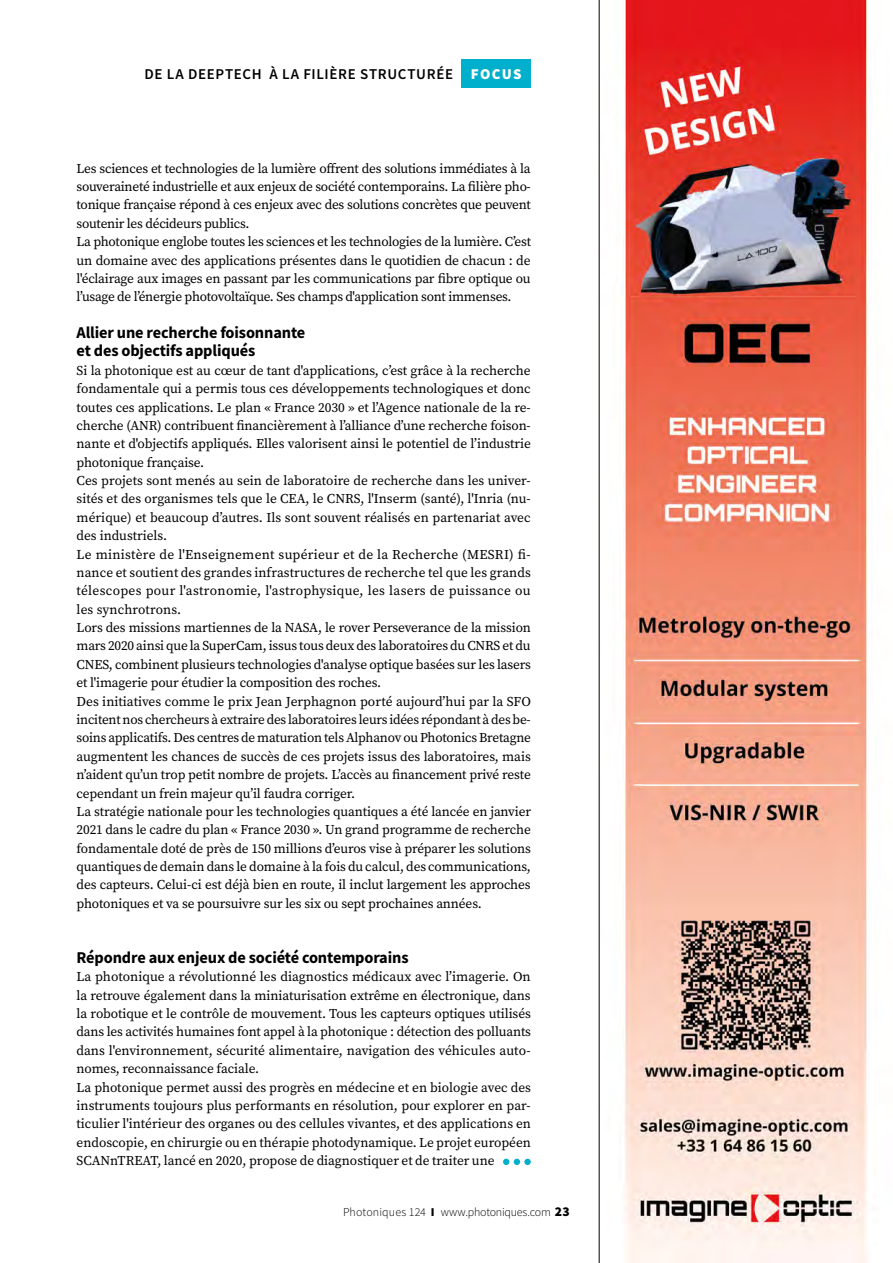
<style>
.page{position:relative;width:893px;height:1263px;background:#fff}
.page>*{position:absolute;margin:0;border:0;box-sizing:border-box;transform-origin:0 0}
.t1{font:700 16.5px/18.5px "Source Sans Pro";letter-spacing:-.01em;color:#000}
.t2{font:600 15px "Source Sans Pro";color:#000}
.t3{font:900 15px "Source Sans Pro";letter-spacing:.08em;color:#fff}
.t4{font:13.5px/18.3px "Source Serif Pro";letter-spacing:-.01em;color:#000}
.t5{font:300 12px "Source Sans Pro";color:#000}
.s1{font-weight:900}
.s2{font-weight:900;font-size:13.5px}
</style>
<div class="page">
<div style="left:462px;top:60px;width:69px;height:28px;background:#00afcb"></div>
<img style="left:599px;top:0;width:269px;height:1263px">
<svg style="left:503px;top:1159px;width:17px;height:6px"></svg>
<div style="left:524px;top:1159px;width:7px;height:6px;background:#00afcb;border-radius:50%"></div>
<p class="t2" style="left:144px;top:64px;width:54px">DELADEEPTECH</p>
<p class="t2" style="left:266px;top:64px;width:46px">ÀLAFILIÈRE</p>
<p class="t2" style="left:360px;top:64px;width:11px">STRUCTUR</p>
<p class="t2" style="left:436px;top:64px;width:16px">ÉE</p>
<p class="t3" style="left:471px;top:64px;width:52px">FOCUS</p>
<p class="t4" style="left:77px;top:159px;width:456px">Les sciences et technologies de la lumière offrent des solutions immédiates à la souveraineté industrielle et aux enjeux de société contemporains. La filière pho&shy;tonique française répond à ces enjeux avec des solutions concrètes que peuvent soutenir les décideurs publics.<br>La photonique englobe toutes les sciences et les technologies de la lumière. C’est un domaine avec des applications présentes dans le quotidien de chacun : de l'éclairage aux images en passant par les communications par fibre optique ou l’usage de l’énergie photovoltaïque. Ses champs d'application sont immenses.</p>
<p class="t1" style="left:77px;top:323px;width:230px">Allier une recherche foisonnante et des objectifs appliqués</p>
<p class="t4" style="left:77px;top:361px;width:456px">Si la photonique est au cœur de tant d'applications, c’est grâce à la recherche fondamentale qui a permis tous ces développements technologiques et donc toutes ces applications. Le plan « France 2030 » et l’Agence nationale de la re&shy;cherche (ANR) contribuent financièrement à l’alliance d’une recherche foison&shy;nante et d'objectifs appliqués. Elles valorisent ainsi le potentiel de l’industrie photonique française.<br>Ces projets sont menés au sein de laboratoire de recherche dans les univer&shy;sités et des organismes tels que le CEA, le CNRS, l'Inserm (santé), l'Inria (nu&shy;mérique) et beaucoup d’autres. Ils sont souvent réalisés en partenariat avec des industriels.<br>Le ministère de l'Enseignement supérieur et de la Recherche (MESRI) fi&shy;nance et soutient des grandes infrastructures de recherche tel que les grands télescopes pour l'astronomie, l'astrophysique, les lasers de puissance ou les synchrotrons.<br>Lors des missions martiennes de la NASA, le rover Perseverance de la mission mars 2020 ainsi que la SuperCam, issus tous deux des laboratoires du CNRS et du CNES, combinent plusieurs technologies d'analyse optique basées sur les lasers et l'imagerie pour étudier la composition des roches.<br>Des initiatives comme le prix Jean Jerphagnon porté aujourd’hui par la SFO incitent nos chercheurs à extraire des laboratoires leurs idées répondant à des be&shy;soins applicatifs. Des centres de maturation tels Alphanov ou Photonics Bretagne augmentent les chances de succès de ces projets issus des laboratoires, mais n’aident qu’un trop petit nombre de projets. L’accès au financement privé reste cependant un frein majeur qu’il faudra corriger.<br>La stratégie nationale pour les technologies quantiques a été lancée en janvier 2021 dans le cadre du plan « France 2030 ». Un grand programme de recherche fondamentale doté de près de 150 millions d’euros vise à préparer les solutions quantiques de demain dans le domaine à la fois du calcul, des communications, des capteurs. Celui-ci est déjà bien en route, il inclut largement les approches photoniques et va se poursuivre sur les six ou sept prochaines années.</p>
<p class="t1" style="left:77px;top:948px;width:334px">Répondre aux enjeux de société contemporains</p>
<p class="t4" style="left:77px;top:968px;width:456px">La photonique a révolutionné les diagnostics médicaux avec l’imagerie. On la retrouve également dans la miniaturisation extrême en électronique, dans la robotique et le contrôle de mouvement. Tous les capteurs optiques utilisés dans les activités humaines font appel à la photonique : détection des polluants dans l'environnement, sécurité alimentaire, navigation des véhicules auto&shy;nomes, reconnaissance faciale.<br>La photonique permet aussi des progrès en médecine et en biologie avec des instruments toujours plus performants en résolution, pour explorer en par&shy;ticulier l'intérieur des organes ou des cellules vivantes, et des applications en endoscopie, en chirurgie ou en thérapie photodynamique. Le projet européen SCANnTREAT, lancé en 2020, propose de diagnostiquer et de traiter une</p>
<p class="t5" style="left:343px;top:1205px;width:228px">Photoniques 124 <span class="s1">I</span> www.photoniques.com <span class="s2">23</span></p>
</div>
